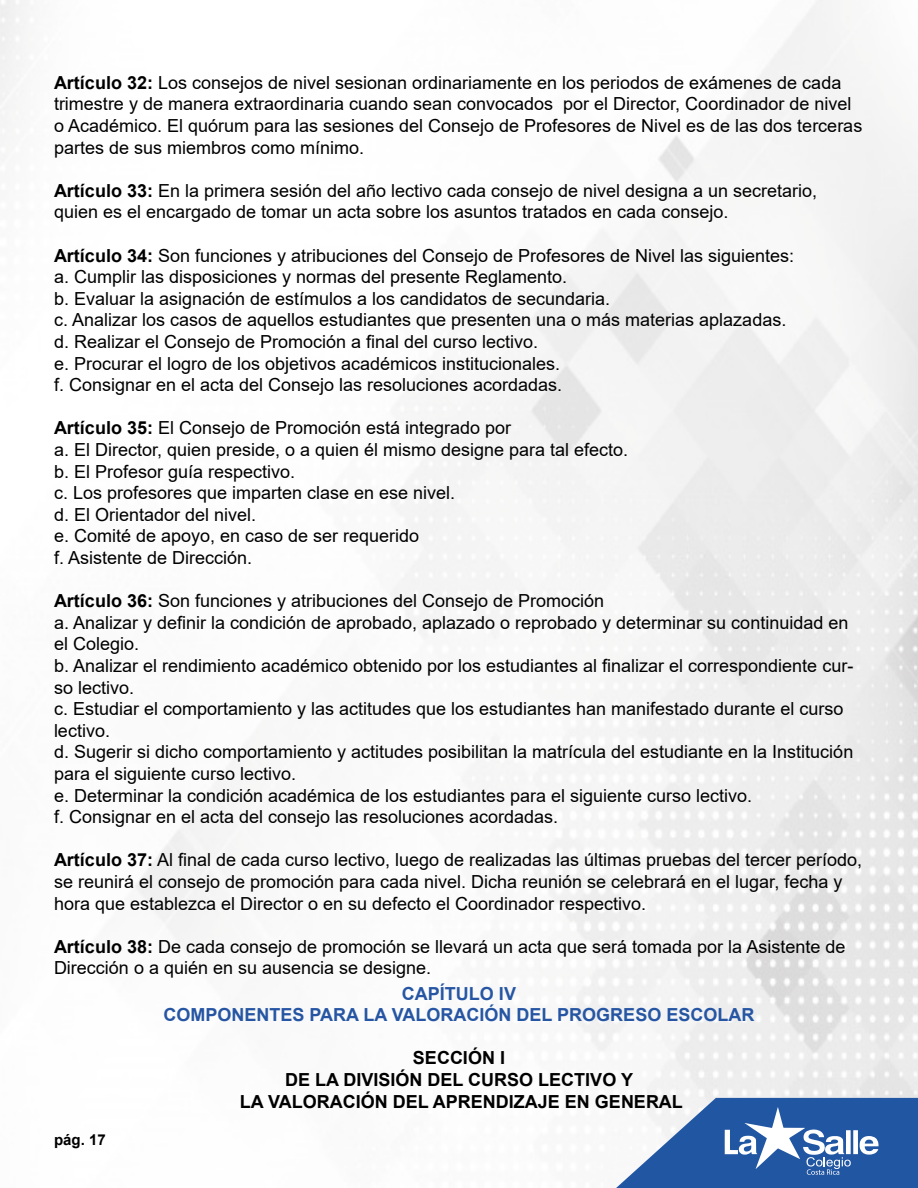
<style>
.page{position:relative;width:918px;height:1188px;background:#fff}
.page>*{position:absolute;margin:0;border:0;box-sizing:border-box;transform-origin:0 0}
.t1{font:18px/21.6px "Arial";color:#000}
.t2{font:700 18px/21.6px "Arial";color:#000;text-align:center}
.t3{font:700 18px/21.6px "Arial";color:#2656a3;text-align:center}
.t4{font:700 15px "Arial";color:#000}
.s1{font-weight:700}
</style>
<div class="page">
<svg style="left:616px;top:1098px;width:302px;height:90px"></svg>
<p class="t1" style="left:54px;top:71px;width:810px"><span class="s1">Artículo 32:</span> Los consejos de nivel sesionan ordinariamente en los periodos de exámenes de cada trimestre y de manera extraordinaria cuando sean convocados por el Director, Coordinador de nivel o Académico. El quórum para las sesiones del Consejo de Profesores de Nivel es de las dos terceras partes de sus miembros como mínimo.</p>
<p class="t1" style="left:54px;top:179px;width:765px"><span class="s1">Artículo 33:</span> En la primera sesión del año lectivo cada consejo de nivel designa a un secretario, quien es el encargado de tomar un acta sobre los asuntos tratados en cada consejo.</p>
<p class="t1" style="left:54px;top:244px;width:742px"><span class="s1">Artículo 34:</span> Son funciones y atribuciones del Consejo de Profesores de Nivel las siguientes: a. Cumplir las disposiciones y normas del presente Reglamento.<br>b. Evaluar la asignación de estímulos a los candidatos de secundaria.<br>c. Analizar los casos de aquellos estudiantes que presenten una o más materias aplazadas. d. Realizar el Consejo de Promoción a final del curso lectivo.<br>e. Procurar el logro de los objetivos académicos institucionales.<br>f. Consignar en el acta del Consejo las resoluciones acordadas.</p>
<p class="t1" style="left:54px;top:417px;width:576px"><span class="s1">Artículo 35:</span> El Consejo de Promoción está integrado por<br>a. El Director, quien preside, o a quien él mismo designe para tal efecto. b. El Profesor guía respectivo.<br>c. Los profesores que imparten clase en ese nivel.<br>d. El Orientador del nivel.<br>e. Comité de apoyo, en caso de ser requerido<br>f. Asistente de Dirección.</p>
<p class="t1" style="left:54px;top:590px;width:801px"><span class="s1">Artículo 36:</span> Son funciones y atribuciones del Consejo de Promoción<br>a. Analizar y definir la condición de aprobado, aplazado o reprobado y determinar su continuidad en el Colegio.<br>b. Analizar el rendimiento académico obtenido por los estudiantes al finalizar el correspondiente cur&shy;so lectivo.<br>c. Estudiar el comportamiento y las actitudes que los estudiantes han manifestado durante el curso lectivo.<br>d. Sugerir si dicho comportamiento y actitudes posibilitan la matrícula del estudiante en la Institución para el siguiente curso lectivo.<br>e. Determinar la condición académica de los estudiantes para el siguiente curso lectivo.<br>f. Consignar en el acta del consejo las resoluciones acordadas.</p>
<p class="t1" style="left:54px;top:849px;width:810px"><span class="s1">Artículo 37:</span> Al final de cada curso lectivo, luego de realizadas las últimas pruebas del tercer período, se reunirá el consejo de promoción para cada nivel. Dicha reunión se celebrará en el lugar, fecha y hora que establezca el Director o en su defecto el Coordinador respectivo.</p>
<p class="t1" style="left:54px;top:935px;width:793px"><span class="s1">Artículo 38:</span> De cada consejo de promoción se llevará un acta que será tomada por la Asistente de<br>Dirección o a quién en su ausencia se designe.</p>
<p class="t3" style="left:164px;top:983px;width:592px">CAPÍTULO IV<br>COMPONENTES PARA LA VALORACIÓN DEL PROGRESO ESCOLAR</p>
<p class="t2" style="left:240px;top:1047px;width:445px">SECCIÓN I<br>DE LA DIVISIÓN DEL CURSO LECTIVO Y<br>LA VALORACIÓN DEL APRENDIZAJE EN GENERAL</p>
<p class="t4" style="left:54px;top:1129px;width:53px">pág. 17</p>
</div>
